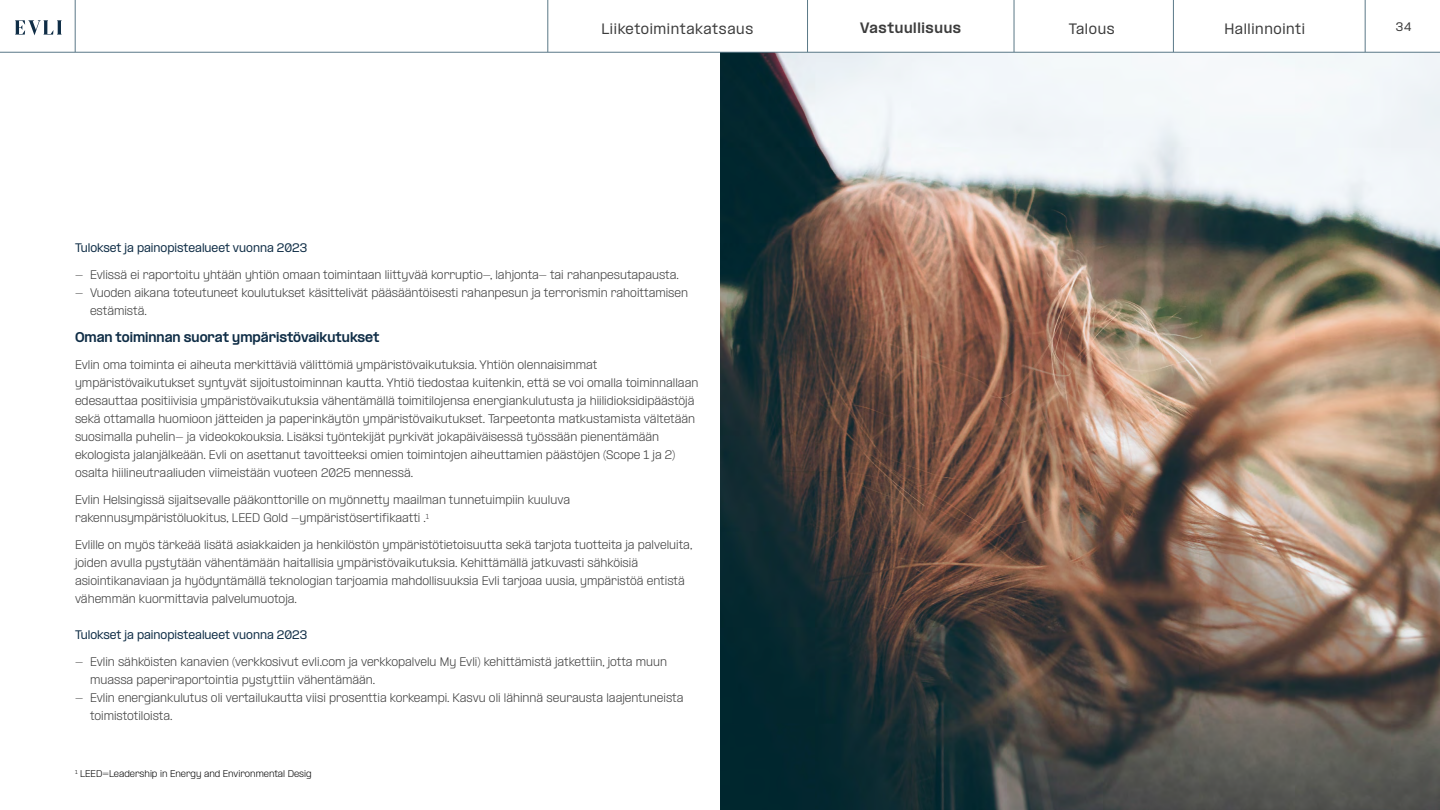
<style>
.page{position:relative;width:1440px;height:810px;background:#fff}
.page>*{position:absolute;margin:0;border:0;box-sizing:border-box;transform-origin:0 0}
.t1{font:500 12.75px "PP Formula";letter-spacing:.05em;color:#3c3c3c}
.t2{font:800 12.75px "PP Formula";letter-spacing:.05em;color:#3c3c3c}
.H3_2023{font:800 12px "PP Formula";color:#0f2d46}
.Body_2023{font:300 10.5px/18px "PP Formula";color:#3c3c3c}
.H5_2023{font:500 10.5px "PP Formula";color:#0f2d46}
.t3{font:500 10.5px "PP Formula";color:#3c3c3c}
.Viite_2023__Kertomus{font:300 8.25px "PP Formula";color:#000}
</style>
<div class="page">
<img style="left:720px;top:53px;width:720px;height:757px">
<svg style="left:15px;top:20px;width:47px;height:15px"></svg>
<hr style="left:0;top:52px;width:1440px;height:1px;background:#5a7887">
<hr style="left:1173px;top:0;width:1px;height:52px;background:#5a7887">
<hr style="left:1365px;top:0;width:1px;height:52px;background:#5a7887">
<hr style="left:1014px;top:0;width:1px;height:52px;background:#5a7887">
<hr style="left:807px;top:0;width:1px;height:52px;background:#5a7887">
<hr style="left:548px;top:0;width:1px;height:52px;background:#5a7887">
<hr style="left:75px;top:0;width:1px;height:52px;background:#5a7887">
<p class="t1" style="left:601px;top:20px;width:153px">Liiketoimintakatsaus</p>
<p class="t2" style="left:860px;top:20px;width:102px">Vastuullisuus</p>
<p class="t1" style="left:1069px;top:20px;width:47px">Talous</p>
<p class="t1" style="left:1224px;top:20px;width:82px">Hallinnointi</p>
<p class="t3" style="left:1396px;top:20px;width:17px">34</p>
<p class="H5_2023" style="left:75px;top:241px;width:234px">Tulokset ja painopistealueet vuonna 2023</p>
<p class="Body_2023" style="left:75px;top:266px;width:605px">- Evlissä ei raportoitu yhtään yhtiön omaan toimintaan liittyvää korruptio-, lahjonta- tai rahanpesutapausta.</p>
<p class="Body_2023" style="left:90px;top:284px;width:600px;text-indent:-15px">- Vuoden aikana toteutuneet koulutukset käsittelivät pääsääntöisesti rahanpesun ja terrorismin rahoittamisen estämistä.</p>
<p class="H3_2023" style="left:75px;top:330px;width:306px">Oman toiminnan suorat ympäristövaikutukset</p>
<p class="Body_2023" style="left:75px;top:356px;width:625px">Evlin oma toiminta ei aiheuta merkittäviä välittömiä ympäristövaikutuksia. Yhtiön olennaisimmat ympäristövaikutukset syntyvät sijoitustoiminnan kautta. Yhtiö tiedostaa kuitenkin, että se voi omalla toiminnallaan edesauttaa positiivisia ympäristövaikutuksia vähentämällä toimitilojensa energiankulutusta ja hiilidioksidipäästöjä sekä ottamalla huomioon jätteiden ja paperinkäytön ympäristövaikutukset. Tarpeetonta matkustamista vältetään suosimalla puhelin- ja videokokouksia. Lisäksi työntekijät pyrkivät jokapäiväisessä työssään pienentämään ekologista jalanjälkeään. Evli on asettanut tavoitteeksi omien toimintojen aiheuttamien päästöjen (Scope 1 ja 2) osalta hiilineutraaliuden viimeistään vuoteen 2025 mennessä.</p>
<p class="Body_2023" style="left:75px;top:491px;width:497px">Evlin Helsingissä sijaitsevalle pääkonttorille on myönnetty maailman tunnetuimpiin kuuluva rakennusympäristöluokitus, LEED Gold -ympäristösertifikaatti .<sup>1</sup></p>
<p class="Body_2023" style="left:75px;top:536px;width:619px">Evlille on myös tärkeää lisätä asiakkaiden ja henkilöstön ympäristötietoisuutta sekä tarjota tuotteita ja palveluita, joiden avulla pystytään vähentämään haitallisia ympäristövaikutuksia. Kehittämällä jatkuvasti sähköisiä asiointikanaviaan ja hyödyntämällä teknologian tarjoamia mahdollisuuksia Evli tarjoaa uusia, ympäristöä entistä vähemmän kuormittavia palvelumuotoja.</p>
<p class="H5_2023" style="left:75px;top:628px;width:234px">Tulokset ja painopistealueet vuonna 2023</p>
<p class="Body_2023" style="left:90px;top:653px;width:579px;text-indent:-15px">- Evlin sähköisten kanavien (verkkosivut evli.com ja verkkopalvelu My Evli) kehittämistä jatkettiin, jotta muun muassa paperiraportointia pystyttiin vähentämään.</p>
<p class="Body_2023" style="left:90px;top:689px;width:595px;text-indent:-15px">- Evlin energiankulutus oli vertailukautta viisi prosenttia korkeampi. Kasvu oli lähinnä seurausta laajentuneista toimistotiloista.</p>
<p class="Viite_2023__Kertomus" style="left:75px;top:769px;width:238px"><sup>1</sup> LEED=Leadership in Energy and Environmental Desig</p>
</div>
